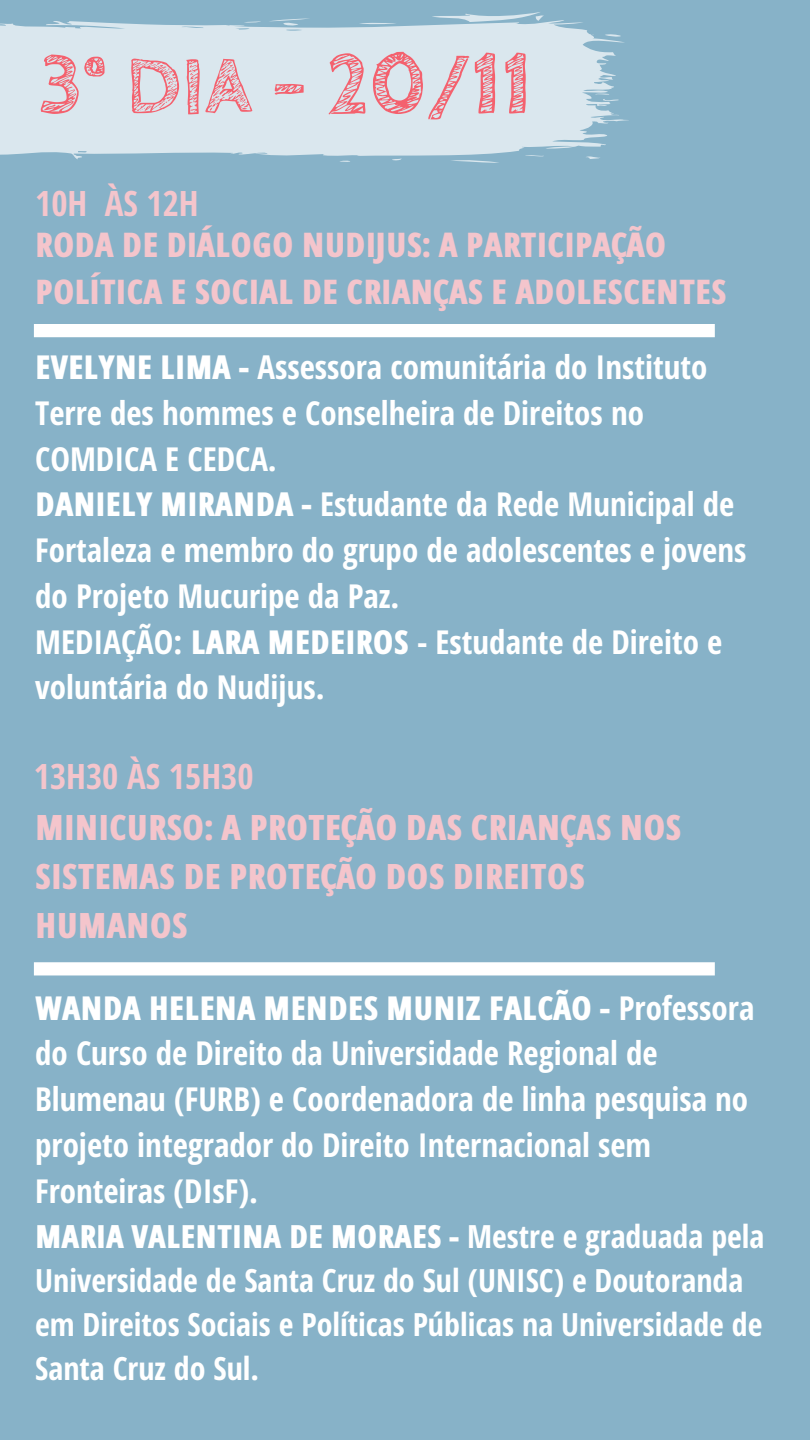
<style>
.page{position:relative;width:810px;height:1440px;background:#87b2c8}
.page>*{position:absolute;margin:0;border:0;box-sizing:border-box;transform-origin:0 0}
.t1{font:700 83.6px "Cabin Sketch";color:#f4616e}
.t2{font:800 35px/48.8px "Open Sans Hebrew Condensed";color:#f4c5cc}
.t3{font:700 35px "Open Sans Hebrew Condensed";color:#f4c5cc}
.t4{font:800 34px/47.2px "Open Sans Hebrew Condensed";color:#f4c5cc}
.t5{font:700 33px/45.8px "Open Sans Hebrew Condensed";color:#fff}
.t6{font:700 32px/44.2px "Open Sans Hebrew Condensed";color:#fff}
.s1{font-weight:800}
</style>
<div class="page">
<svg style="left:0;top:12px;width:629px;height:151px;fill:#dae7ee"></svg>
<div style="left:34px;top:324px;width:681px;height:13px;background:#fff"></div>
<svg style="left:34px;top:962px;width:681px;height:13px"></svg>
<h1 class="t1" style="left:38px;top:39px;width:496px">3° DIA - 20/11</h1>
<p class="t3" style="left:35px;top:178px;width:165px">10H ÀS 12H</p>
<p class="t4" style="left:35px;top:220px;width:693px">RODA DE DIÁLOGO NUDIJUS: A PARTICIPAÇÃO<br>POLÍTICA E SOCIAL DE CRIANÇAS E ADOLESCENTES</p>
<p class="t5" style="left:35px;top:344px;width:713px"><span class="s1">EVELYNE LIMA -</span> Assessora comunitária do Instituto Terre des hommes e Conselheira de Direitos no COMDICA E CEDCA.<br><span class="s1">DANIELY MIRANDA -</span> Estudante da Rede Municipal de Fortaleza e membro do grupo de adolescentes e jovens do Projeto Mucuripe da Paz.<br>MEDIAÇÃO: <span class="s1">LARA MEDEIROS</span> - Estudante de Direito e voluntária do Nudijus.</p>
<p class="t3" style="left:34px;top:752px;width:221px">13H30 ÀS 15H30</p>
<p class="t2" style="left:35px;top:802px;width:648px">MINICURSO: A PROTEÇÃO DAS CRIANÇAS NOS<br>SISTEMAS DE PROTEÇÃO DOS DIREITOS<br>HUMANOS</p>
<p class="t5" style="left:35px;top:984px;width:721px"><span class="s1">WANDA HELENA MENDES MUNIZ FALCÃO -</span> Professora do Curso de Direito da Universidade Regional de Blumenau (FURB) e Coordenadora de linha pesquisa no projeto integrador do Direito Internacional sem Fronteiras (DIsF).</p>
<p class="t6" style="left:35px;top:1213px;width:731px"><span class="s1">MARIA VALENTINA DE MORAES -</span> Mestre e graduada pela Universidade de Santa Cruz do Sul (UNISC) e Doutoranda em Direitos Sociais e Políticas Públicas na Universidade de Santa Cruz do Sul.</p>
</div>
